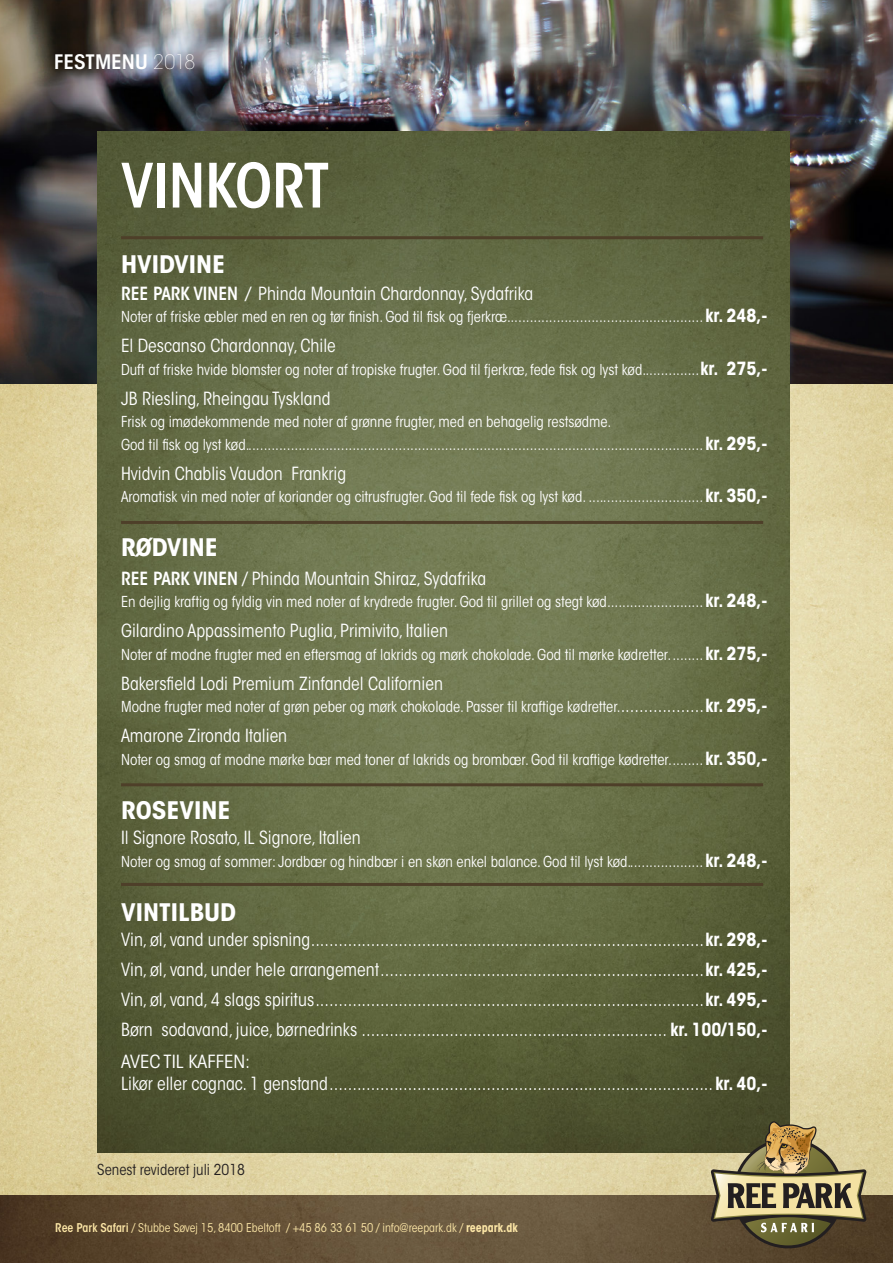
<style>
.page{position:relative;width:893px;height:1263px;background:#fff}
.page>*{position:absolute;margin:0;border:0;box-sizing:border-box;transform-origin:0 0}
.t1{font:600 condensed 60.45px "ITC Avant Garde Std";color:#fff}
.t2{font:700 condensed 24px "ITC Avant Garde Std";color:#fff;scale:1.1 1}
.t3{font:600 condensed 19.8px "ITC Avant Garde Std";color:#fff;scale:1.1 1}
.t4{font:condensed 18px "ITC Avant Garde Std";color:#fff}
.t5{font:condensed 18px "ITC Avant Garde Std";color:#fff;scale:1.1 1}
.t6{font:condensed 15px/22.5px "ITC Avant Garde Std";color:#fff}
.t7{font:condensed 15px "ITC Avant Garde Std";color:#231f20}
.Brødtekst{font:condensed 12px "ITC Avant Garde Std";color:#fce6a6}
.s1{font-weight:200}
.s2{font-weight:600}
.s3{font-weight:700;font-size:18px}
.s4{font-size:18px}
.s5{font-weight:700}
</style>
<div class="page">
<img style="left:0;top:384px;width:893px;height:811px">
<img style="left:0;top:1195px;width:893px;height:68px">
<img style="left:0;top:0;width:893px;height:384px">
<img style="left:97px;top:132px;width:692px;height:1020px">
<hr style="left:121px;top:236px;width:642px;height:3px;background:#4e3f29">
<hr style="left:121px;top:521px;width:642px;height:3px;background:#4e3f29">
<hr style="left:121px;top:783px;width:642px;height:3px;background:#4e3f29">
<hr style="left:121px;top:883px;width:642px;height:3px;background:#4e3f29">
<svg style="left:711px;top:1121px;width:155px;height:127px;background:#8e815a"></svg>
<p class="t3" style="left:54px;top:49px;width:130px">FESTMENU <span class="s1">2018</span></p>
<p class="t1" style="left:121px;top:148px;width:210px">VINKORT</p>
<p class="t2" style="left:121px;top:249px;width:96px">HVIDVINE</p>
<p class="t5" style="left:121px;top:282px;width:376px"><span class="s2">REE PARK VINEN</span> / Phinda Mountain Chardonnay, Sydafrika</p>
<p class="t6" style="left:121px;top:306px;width:648px">Noter af friske æbler med en ren og tør finish. God til fisk og fjerkræ................................................... <span class="s3">kr. 248,-</span></p>
<p class="t4" style="left:121px;top:335px;width:216px">El Descanso Chardonnay, Chile</p>
<p class="t6" style="left:121px;top:358px;width:648px">Duft af friske hvide blomster og noter af tropiske frugter. God til fjerkræ, fede fisk og lyst kød...............<span class="s3">kr. 275,-</span></p>
<p class="t4" style="left:121px;top:387px;width:211px">JB Riesling, Rheingau Tyskland</p>
<p class="t6" style="left:121px;top:411px;width:648px">Frisk og imødekommende med noter af grønne frugter, med en behagelig restsødme.<br>God til fisk og lyst kød....................................................................................................................... <span class="s3">kr. 295,-</span></p>
<p class="t4" style="left:121px;top:462px;width:227px">Hvidvin Chablis Vaudon Frankrig</p>
<p class="t6" style="left:121px;top:486px;width:648px">Aromatisk vin med noter af koriander og citrusfrugter. God til fede fisk og lyst kød. .............................. <span class="s3">kr. 350,-</span></p>
<p class="t2" style="left:121px;top:532px;width:90px">RØDVINE</p>
<p class="t4" style="left:121px;top:567px;width:367px"><span class="s2">REE PARK VINEN</span> / Phinda Mountain Shiraz, Sydafrika</p>
<p class="t6" style="left:121px;top:591px;width:648px">En dejlig kraftig og fyldig vin med noter af krydrede frugter. God til grillet og stegt kød......................... <span class="s3">kr. 248,-</span></p>
<p class="t4" style="left:121px;top:620px;width:328px">Gilardino Appassimento Puglia, Primivito, Italien</p>
<p class="t6" style="left:121px;top:643px;width:648px">Noter af modne frugter med en eftersmag af lakrids og mørk chokolade. God til mørke kødretter......... <span class="s3">kr. 275,-</span></p>
<p class="t4" style="left:121px;top:672px;width:323px">Bakersfield Lodi Premium Zinfandel Californien</p>
<p class="t6" style="left:121px;top:696px;width:648px">Modne frugter med noter af grøn peber og mørk chokolade. Passer til kraftige kødretter.<span class="s4">..................</span><span class="s3">kr. 295,-</span></p>
<p class="t4" style="left:121px;top:725px;width:168px">Amarone Zironda Italien</p>
<p class="t6" style="left:121px;top:748px;width:648px">Noter og smag af modne mørke bær med toner af lakrids og brombær. God til kraftige kødretter......... <span class="s3">kr. 350,-</span></p>
<p class="t2" style="left:121px;top:795px;width:101px">ROSEVINE</p>
<p class="t4" style="left:121px;top:827px;width:241px">Il Signore Rosato, IL Signore, Italien</p>
<p class="t6" style="left:121px;top:850px;width:648px">Noter og smag af sommer: Jordbær og hindbær i en skøn enkel balance. God til lyst kød.................... <span class="s3">kr. 248,-</span></p>
<p class="t2" style="left:121px;top:897px;width:106px">VINTILBUD</p>
<p class="t4" style="left:121px;top:929px;width:648px">Vin, øl, vand under spisning.....................................................................................<span class="s5">kr. 298,-</span></p>
<p class="t4" style="left:121px;top:959px;width:648px">Vin, øl, vand, under hele arrangement......................................................................<span class="s5">kr. 425,-</span></p>
<p class="t4" style="left:121px;top:989px;width:648px">Vin, øl, vand, 4 slags spiritus....................................................................................<span class="s5">kr. 495,-</span></p>
<p class="t4" style="left:121px;top:1019px;width:648px">Børn sodavand, juice, børnedrinks .................................................................. <span class="s5">kr. 100/150,-</span></p>
<p class="t5" style="left:121px;top:1050px;width:119px">AVEC TIL KAFFEN:</p>
<p class="t4" style="left:121px;top:1073px;width:648px">Likør eller cognac. 1 genstand................................................................................... <span class="s5">kr. 40,-</span></p>
<p class="t7" style="left:97px;top:1161px;width:149px">Senest revideret juli 2018</p>
<p class="Brødtekst" style="left:55px;top:1220px;width:464px"><span class="s2">Ree Park Safari</span> / Stubbe Søvej 15, 8400 Ebeltoft / +45 86 33 61 50 / info@reepark.dk / <span class="s5">reepark.dk</span></p>
</div>
